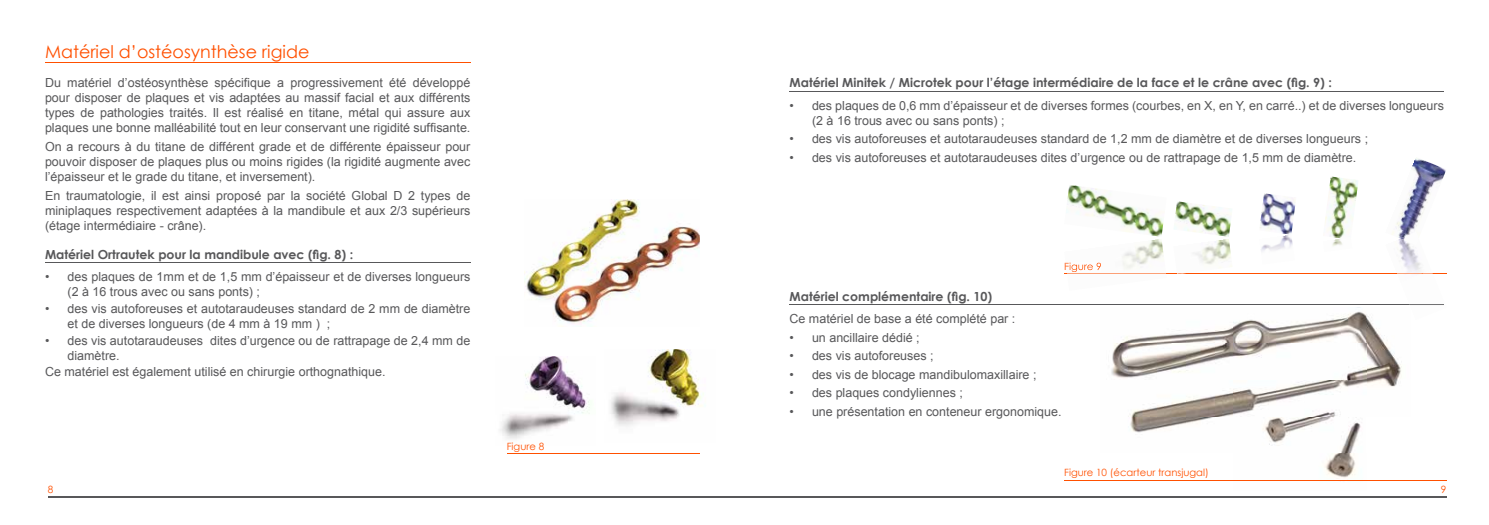
<style>
.page{position:relative;width:1489px;height:525px;background:#fff}
.page>*{position:absolute;margin:0;border:0;box-sizing:border-box;transform-origin:0 0}
.t1{font:17.5px "Century Gothic";color:#ff5000}
.t2{font:12.5px/15px "Arial";color:#58585a}
.t3{font:700 12.5px "Century Gothic";color:#58585a}
.t4{font:10px "Century Gothic";color:#ff5000}
</style>
<div class="page">
<hr style="left:48px;top:495px;width:1398px;height:2px;background:#58585a">
<img style="left:1099px;top:307px;width:311px;height:174px">
<hr style="left:45px;top:62px;width:425px;height:1px;background:#ff5000">
<hr style="left:45px;top:262px;width:425px;height:1px;background:#58585a">
<hr style="left:789px;top:91px;width:654px;height:1px;background:#58585a">
<hr style="left:789px;top:304px;width:654px;height:1px;background:#58585a">
<img style="left:525px;top:199px;width:174px;height:125px">
<img style="left:500px;top:356px;width:90px;height:83px">
<img style="left:611px;top:349px;width:93px;height:78px">
<hr style="left:507px;top:453px;width:192px;height:1px;background:#ff5000">
<hr style="left:1064px;top:273px;width:382px;height:1px;background:#ff5000">
<hr style="left:1064px;top:479px;width:382px;height:1px;background:#ff5000">
<img style="left:1174px;top:201px;width:58px;height:73px">
<img style="left:1066px;top:185px;width:98px;height:84px">
<img style="left:1067px;top:273px;width:99px;height:1px">
<img style="left:1065px;top:262px;width:35px;height:10px">
<img style="left:1325px;top:176px;width:33px;height:62px">
<img style="left:1332px;top:238px;width:10px;height:8px">
<img style="left:1408px;top:158px;width:38px;height:36px">
<img style="left:1392px;top:194px;width:38px;height:76px">
<img style="left:1400px;top:270px;width:44px;height:50px">
<img style="left:1409px;top:304px;width:34px;height:1px">
<img style="left:1397px;top:273px;width:35px;height:1px">
<img style="left:1400px;top:232px;width:18px;height:13px">
<img style="left:1260px;top:193px;width:36px;height:41px">
<img style="left:1261px;top:234px;width:32px;height:18px">
<h1 class="t1" style="left:45px;top:41px;width:266px">Matériel d’ostéosynthèse rigide</h1>
<p class="t2" style="left:45px;top:76px;width:427px;text-align:justify">Du matériel d’ostéosynthèse spécifique a progressivement été développé pour disposer de plaques et vis adaptées au massif facial et aux différents types de pathologies traités. Il est réalisé en titane, métal qui assure aux plaques une bonne malléabilité tout en leur conservant une rigidité suffisante.</p>
<p class="t2" style="left:45px;top:139px;width:427px;text-align:justify">On a recours à du titane de différent grade et de différente épaisseur pour pouvoir disposer de plaques plus ou moins rigides (la rigidité augmente avec l’épaisseur et le grade du titane, et inversement).</p>
<p class="t2" style="left:45px;top:188px;width:427px;text-align:justify">En traumatologie, il est ainsi proposé par la société Global D 2 types de miniplaques respectivement adaptées à la mandibule et aux 2/3 supérieurs (étage intermédiaire - crâne).</p>
<p class="t3" style="left:45px;top:246px;width:310px">Matériel Ortrautek pour la mandibule avec (fig. 8) :</p>
<p class="t2" style="left:68px;top:269px;width:404px;text-indent:-22px">• des plaques de 1mm et de 1,5 mm d’épaisseur et de diverses longueurs (2 à 16 trous avec ou sans ponts) ;</p>
<p class="t2" style="left:68px;top:301px;width:404px;text-indent:-22px">• des vis autoforeuses et autotaraudeuses standard de 2 mm de diamètre et de diverses longueurs (de 4 mm à 19 mm ) ;</p>
<p class="t2" style="left:68px;top:332px;width:404px;text-indent:-22px">• des vis autotaraudeuses dites d’urgence ou de rattrapage de 2,4 mm de diamètre.</p>
<p class="t2" style="left:45px;top:364px;width:342px">Ce matériel est également utilisé en chirurgie orthognathique.</p>
<p class="t4" style="left:507px;top:440px;width:39px">Figure 8</p>
<p class="t3" style="left:789px;top:75px;width:544px">Matériel Minitek / Microtek pour l’étage intermédiaire de la face et le crâne avec (fig. 9) :</p>
<p class="t2" style="left:812px;top:98px;width:633px;text-indent:-22px">• des plaques de 0,6 mm d’épaisseur et de diverses formes (courbes, en X, en Y, en carré..) et de diverses longueurs (2 à 16 trous avec ou sans ponts) ;</p>
<p class="t2" style="left:789px;top:131px;width:580px">• des vis autoforeuses et autotaraudeuses standard de 1,2 mm de diamètre et de diverses longueurs ;</p>
<p class="t2" style="left:789px;top:150px;width:568px">• des vis autoforeuses et autotaraudeuses dites d’urgence ou de rattrapage de 1,5 mm de diamètre.</p>
<p class="t3" style="left:789px;top:288px;width:204px">Matériel complémentaire (fig. 10)</p>
<p class="t2" style="left:789px;top:311px;width:227px">Ce matériel de base a été complété par :</p>
<p class="t2" style="left:789px;top:329px;width:132px">• un ancillaire dédié ;</p>
<p class="t2" style="left:789px;top:348px;width:146px">• des vis autoforeuses ;</p>
<p class="t2" style="left:789px;top:366px;width:248px">• des vis de blocage mandibulomaxillaire ;</p>
<p class="t2" style="left:789px;top:385px;width:175px">• des plaques condyliennes ;</p>
<p class="t2" style="left:789px;top:404px;width:273px">• une présentation en conteneur ergonomique.</p>
<p class="t4" style="left:1064px;top:466px;width:146px">Figure 10 (écarteur transjugal)</p>
<p class="t4" style="left:48px;top:483px;width:7px">8</p>
<p class="t4" style="left:1440px;top:483px;width:7px">9</p>
</div>
